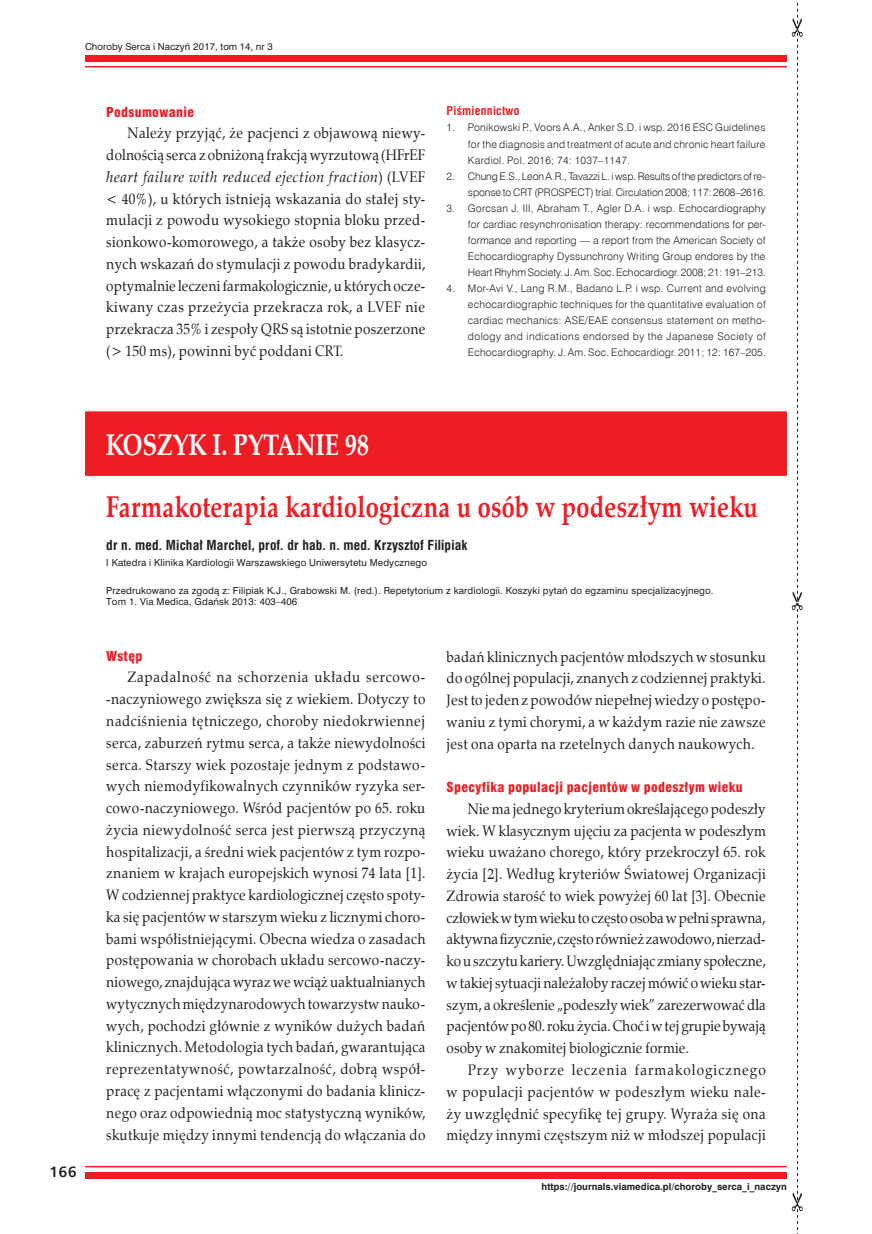
<style>
.page{position:relative;width:872px;height:1234px;background:#fff}
.page>*{position:absolute;margin:0;border:0;box-sizing:border-box;transform-origin:0 0}
._04_-_Tytul_art{font:700 30px "Zapf Calligr EU";letter-spacing:.01em;color:#ee1d23;scale:.8 1}
._03_-_PYTANIE_i_KOSZ{font:700 30px "Zapf Calligr EU";color:#fff;scale:.8 1}
.TXT2_-_Tekst_-_nastę{font:15px/21.8px "Zapf Calligr EU";letter-spacing:.025em;color:#231f20;text-align:justify;scale:.9 1}
.t1{font:700 15px "Humnst 777 EU";color:#231f20}
.S_-_Śródtytuł_1{font:13.5px "Swis 721 Blk Cn EU";letter-spacing:.025em;color:#ee1d23}
._01_-_Autorzy{font:700 13.5px "Swis 721 Cn EU";letter-spacing:.01em;color:#231f20}
.P1_-_Piśmiennictwo{font:700 12px "Swis 721 Cn EU";letter-spacing:.025em;color:#ee1d23}
.t2{font:10.5px/16px "Swis 721 Lt EU";color:#231f20;text-align:justify}
._03_-_Przedrukowano{font:9px/10.9px "Swis 721 PL";letter-spacing:.015em;color:#231f20}
._02_-_Kliniki{font:9px "Swis 721 PL";letter-spacing:.015em;color:#231f20}
.t3{font:700 9px "Swis 721 PL";color:#231f20}
.s1{font-style:italic}
</style>
<div class="page">
<div style="left:85px;top:55px;width:702px;height:7px;background:#ee1d23"></div>
<hr style="left:85px;top:66px;width:702px;height:1px;background:#ee1d23">
<div style="left:85px;top:1171px;width:702px;height:7px;background:#ee1d23"></div>
<hr style="left:85px;top:1165px;width:702px;height:2px;background:#ee1d23">
<svg style="left:792px;top:2px;width:10px;height:1228px"></svg>
<div style="left:85px;top:411px;width:702px;height:65px;background:#ee1d23"></div>
<p class="_03_-_Przedrukowano" style="left:85px;top:41px;width:189px">Choroby Serca i Naczyń 2017, tom 14, nr 3</p>
<p class="S_-_Śródtytuł_1" style="left:106px;top:103px;width:89px">Podsumowanie</p>
<p class="TXT2_-_Tekst_-_nastę" style="left:106px;top:123px;width:356px;text-indent:21px">Należy przyjąć, że pacjenci z objawową niewy&shy;dolnością serca z obniżoną frakcją wyrzutową (HFrEF <span class="s1">heart failure with reduced ejection fraction</span>) (LVEF &lt; 40%), u których istnieją wskazania do stałej sty&shy;mulacji z powodu wysokiego stopnia bloku przed&shy;sionkowo-komorowego, a także osoby bez klasycz&shy;nych wskazań do stymulacji z powodu bradykardii, optymalnie leczeni farmakologicznie, u których ocze&shy;kiwany czas przeżycia przekracza rok, a LVEF nie przekracza 35% i zespoły QRS są istotnie poszerzone (&gt; 150 ms), powinni być poddani CRT.</p>
<p class="P1_-_Piśmiennictwo" style="left:446px;top:104px;width:74px">Piśmiennictwo</p>
<p class="t2" style="left:468px;top:120px;width:299px;text-indent:-21px">1. Ponikowski P., Voors A.A., Anker S.D. i wsp. 2016 ESC Guidelines for the diagnosis and treatment of acute and chronic heart failure Kardiol. Pol. 2016; 74: 1037–1147.</p>
<p class="t2" style="left:446px;top:168px;width:320px;text-align:right">2. Chung E.S., Leon A.R., Tavazzi L. i wsp. Results of the predictors of re&shy;sponse to CRT (PROSPECT) trial. Circulation 2008; 117: 2608–2616.</p>
<p class="t2" style="left:468px;top:200px;width:299px;text-indent:-21px">3. Gorcsan J. III, Abraham T., Agler D.A. i wsp. Echocardiography for cardiac resynchronisation therapy: recommendations for per&shy;formance and reporting — a report from the American Society of Echocardiography Dyssunchrony Writing Group endores by the Heart Rhyhm Society. J. Am. Soc. Echocardiogr. 2008; 21: 191–213.</p>
<p class="t2" style="left:468px;top:280px;width:299px;text-indent:-21px">4. Mor-Avi V., Lang R.M., Badano L.P. i wsp. Current and evolving echocardiographic techniques for the quantitative evaluation of cardiac mechanics: ASE/EAE consensus statement on metho&shy;dology and indications endorsed by the Japanese Society of Echocardiography. J. Am. Soc. Echocardiogr. 2011; 12: 167–205.</p>
<p class="t1" style="left:49px;top:1162px;width:29px">166</p>
<p class="_03_-_PYTANIE_i_KOSZ" style="left:106px;top:425px;width:330px">KOSZYK I. PYTANIE 98</p>
<p class="_04_-_Tytul_art" style="left:106px;top:487px;width:816px">Farmakoterapia kardiologiczna u osób w podeszłym wieku</p>
<p class="_01_-_Autorzy" style="left:106px;top:537px;width:362px">dr n. med. Michał Marchel, prof. dr hab. n. med. Krzysztof Filipiak</p>
<p class="_02_-_Kliniki" style="left:106px;top:556px;width:322px">I Katedra i Klinika Kardiologii Warszawskiego Uniwersytetu Medycznego</p>
<p class="_03_-_Przedrukowano" style="left:106px;top:584px;width:609px">Przedrukowano za zgodą z: Filipiak K.J., Grabowski M. (red.). Repetytorium z kardiologii. Koszyki pytań do egzaminu specjalizacyjnego.<br>Tom 1. Via Medica, Gdańsk 2013: 403–406</p>
<p class="S_-_Śródtytuł_1" style="left:106px;top:647px;width:38px">Wstęp</p>
<p class="TXT2_-_Tekst_-_nastę" style="left:106px;top:666px;width:356px;text-indent:21px">Zapadalność na schorzenia układu sercowo--naczyniowego zwiększa się z wiekiem. Dotyczy to nadciśnienia tętniczego, choroby niedokrwiennej serca, zaburzeń rytmu serca, a także niewydolności serca. Starszy wiek pozostaje jednym z podstawo&shy;wych niemodyfikowalnych czynników ryzyka ser&shy;cowo-naczyniowego. Wśród pacjentów po 65. roku życia niewydolność serca jest pierwszą przyczyną hospitalizacji, a średni wiek pacjentów z tym rozpo&shy;znaniem w krajach europejskich wynosi 74 lata [1].<br>W codziennej praktyce kardiologicznej często spoty&shy;ka się pacjentów w starszym wieku z licznymi choro&shy;bami współistniejącymi. Obecna wiedza o zasadach postępowania w chorobach układu sercowo-naczy&shy;niowego, znajdująca wyraz we wciąż uaktualnianych wytycznych międzynarodowych towarzystw nauko&shy;wych, pochodzi głównie z wyników dużych badań klinicznych. Metodologia tych badań, gwarantująca reprezentatywność, powtarzalność, dobrą współ&shy;pracę z pacjentami włączonymi do badania klinicz&shy;nego oraz odpowiednią moc statystyczną wyników, skutkuje między innymi tendencją do włączania do</p>
<p class="TXT2_-_Tekst_-_nastę" style="left:446px;top:645px;width:356px">badań klinicznych pacjentów młodszych w stosunku do ogólnej populacji, znanych z codziennej praktyki.<br>Jest to jeden z powodów niepełnej wiedzy o postępo&shy;waniu z tymi chorymi, a w każdym razie nie zawsze jest ona oparta na rzetelnych danych naukowych.</p>
<p class="S_-_Śródtytuł_1" style="left:446px;top:778px;width:298px">Specyfika populacji pacjentów w podeszłym wieku</p>
<p class="TXT2_-_Tekst_-_nastę" style="left:446px;top:798px;width:356px;text-indent:21px">Nie ma jednego kryterium określającego podeszły wiek. W klasycznym ujęciu za pacjenta w podeszłym wieku uważano chorego, który przekroczył 65. rok życia [2]. Według kryteriów Światowej Organizacji Zdrowia starość to wiek powyżej 60 lat [3]. Obecnie człowiek w tym wieku to często osoba w pełni sprawna, aktywna fizycznie, często również zawodowo, nierzad&shy;ko u szczytu kariery. Uwzględniając zmiany społeczne, w takiej sytuacji należałoby raczej mówić o wieku star&shy;szym, a określenie „podeszły wiek” zarezerwować dla pacjentów po 80. roku życia. Choć i w tej grupie bywają osoby w znakomitej biologicznie formie.</p>
<p class="TXT2_-_Tekst_-_nastę" style="left:446px;top:1059px;width:356px;text-indent:21px">Przy wyborze leczenia farmakologicznego w populacji pacjentów w podeszłym wieku nale&shy;ży uwzględnić specyfikę tej grupy. Wyraża się ona między innymi częstszym niż w młodszej populacji</p>
<p class="t3" style="left:541px;top:1180px;width:247px">https://journals.viamedica.pl/choroby_serca_i_naczyn</p>
</div>
